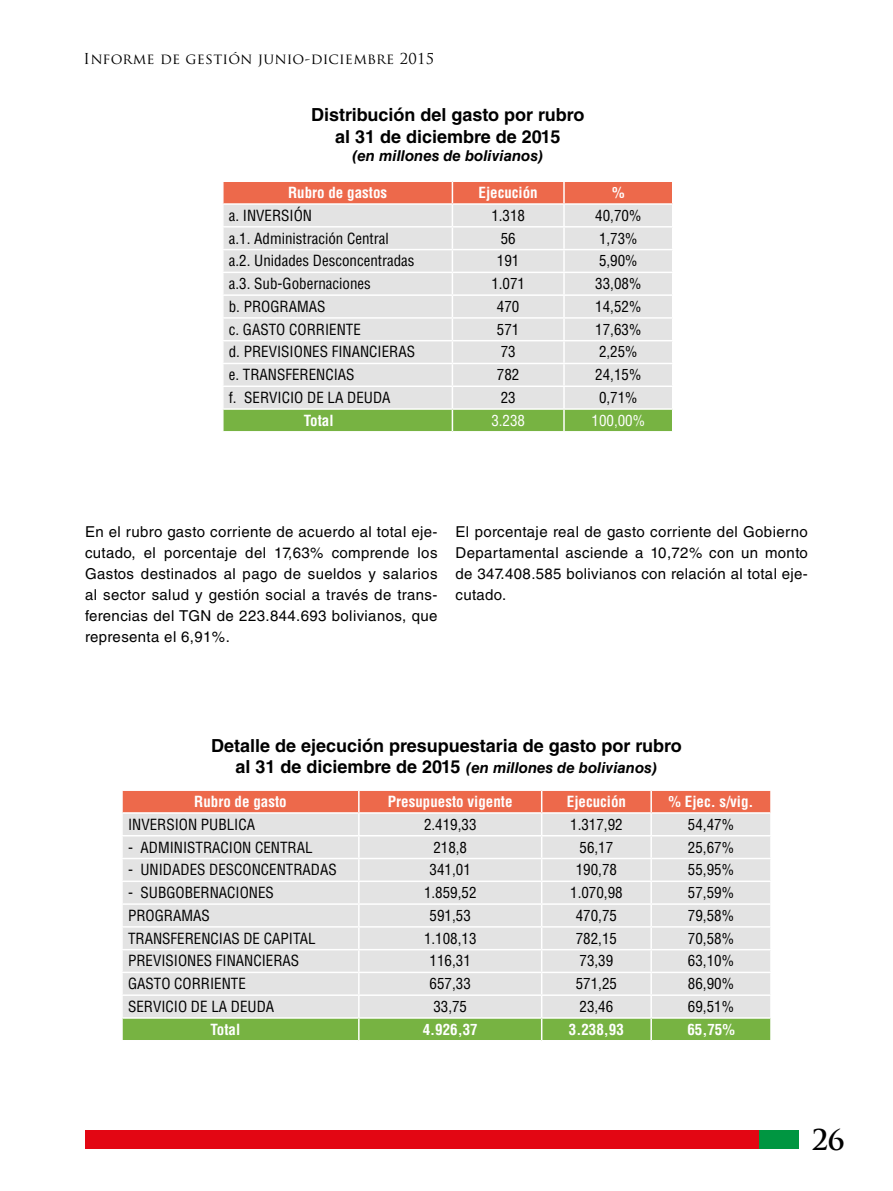
<style>
.page{position:relative;width:893px;height:1191px;background:#fff}
.page>*{position:absolute;margin:0;border:0;box-sizing:border-box;transform-origin:0 0}
.t1{font:700 27.9px "Trajan Pro";color:#000}
.t2{font:700 18px/21.6px "Helvetica LT Std";color:#000;text-align:center}
.t3{font:condensed 15px "Helvetica LT Std";color:#000}
.t4{font:15px/21px "Helvetica LT Std";letter-spacing:.025em;color:#000;text-align:justify}
.t5{font:700 condensed 15px "Helvetica LT Std";color:#fff}
.t6{font:italic 700 15px "Helvetica LT Std";color:#000}
.t7{font:condensed 15px "Helvetica LT Std";color:#fff}
.t8{font:14.7px "Trajan Pro";letter-spacing:.02em;color:#000}
.s1{font-style:normal;font-size:18px}
</style>
<div class="page">
<div style="left:85px;top:1130px;width:676px;height:18px;background:#e30613"></div>
<div style="left:760px;top:1130px;width:39px;height:18px;background:#009641"></div>
<svg style="left:223px;top:181px;width:450px;height:250px;background:#dcd6ca"></svg>
<svg style="left:122px;top:790px;width:649px;height:250px;background:#dcd6ca"></svg>
<hr style="left:651px;top:1017px;width:121px;height:1px;background:#fff">
<hr style="left:650px;top:1018px;width:2px;height:22px;background:#fff">
<hr style="left:770px;top:1018px;width:2px;height:22px;background:#fff">
<p class="t8" style="left:84px;top:49px;width:352px">Informe de gestión junio-diciembre 2015</p>
<p class="t2" style="left:311px;top:104px;width:275px">Distribución del gasto por rubro al 31 de diciembre de 2015</p>
<p class="t6" style="left:352px;top:147px;width:194px">(en millones de bolivianos)</p>
<p class="t5" style="left:288px;top:183px;width:101px">Rubro de gastos</p>
<p class="t5" style="left:479px;top:183px;width:61px">Ejecución</p>
<p class="t5" style="left:612px;top:183px;width:14px">%</p>
<p class="t3" style="left:229px;top:206px;width:85px">a. INVERSIÓN</p>
<p class="t3" style="left:491px;top:206px;width:35px">1.318</p>
<p class="t3" style="left:595px;top:206px;width:48px">40,70%</p>
<p class="t3" style="left:229px;top:229px;width:161px">a.1. Administración Central</p>
<p class="t3" style="left:501px;top:229px;width:16px">56</p>
<p class="t3" style="left:599px;top:229px;width:40px">1,73%</p>
<p class="t3" style="left:229px;top:251px;width:187px">a.2. Unidades Desconcentradas</p>
<p class="t3" style="left:497px;top:251px;width:24px">191</p>
<p class="t3" style="left:599px;top:251px;width:40px">5,90%</p>
<p class="t3" style="left:229px;top:274px;width:144px">a.3. Sub-Gobernaciones</p>
<p class="t3" style="left:491px;top:274px;width:35px">1.071</p>
<p class="t3" style="left:595px;top:274px;width:48px">33,08%</p>
<p class="t3" style="left:229px;top:297px;width:98px">b. PROGRAMAS</p>
<p class="t3" style="left:497px;top:297px;width:24px">470</p>
<p class="t3" style="left:595px;top:297px;width:48px">14,52%</p>
<p class="t3" style="left:229px;top:320px;width:134px">c. GASTO CORRIENTE</p>
<p class="t3" style="left:497px;top:320px;width:24px">571</p>
<p class="t3" style="left:595px;top:320px;width:48px">17,63%</p>
<p class="t3" style="left:229px;top:342px;width:188px">d. PREVISIONES FINANCIERAS</p>
<p class="t3" style="left:501px;top:342px;width:16px">73</p>
<p class="t3" style="left:599px;top:342px;width:40px">2,25%</p>
<p class="t3" style="left:229px;top:365px;width:127px">e. TRANSFERENCIAS</p>
<p class="t3" style="left:497px;top:365px;width:24px">782</p>
<p class="t3" style="left:595px;top:365px;width:48px">24,15%</p>
<p class="t3" style="left:229px;top:388px;width:163px">f. SERVICIO DE LA DEUDA</p>
<p class="t3" style="left:501px;top:388px;width:16px">23</p>
<p class="t3" style="left:599px;top:388px;width:40px">0,71%</p>
<p class="t5" style="left:304px;top:411px;width:31px">Total</p>
<p class="t7" style="left:491px;top:411px;width:35px">3.238</p>
<p class="t7" style="left:591px;top:411px;width:55px">100,00%</p>
<p class="t4" style="left:85px;top:521px;width:354px">En el rubro gasto corriente de acuerdo al total eje&shy;cutado, el porcentaje del 17,63% comprende los Gastos destinados al pago de sueldos y salarios al sector salud y gestión social a través de trans&shy;ferencias del TGN de 223.844.693 bolivianos, que representa el 6,91%.</p>
<p class="t4" style="left:455px;top:521px;width:354px">El porcentaje real de gasto corriente del Gobierno Departamental asciende a 10,72% con un monto de 347.408.585 bolivianos con relación al total eje&shy;cutado.</p>
<p class="t2" style="left:211px;top:734px;width:472px">Detalle de ejecución presupuestaria de gasto por rubro</p>
<p class="t6" style="left:235px;top:759px;width:424px"><span class="s1">al 31 de diciembre de 2015</span> (en millones de bolivianos)</p>
<p class="t5" style="left:194px;top:792px;width:94px">Rubro de gasto</p>
<p class="t5" style="left:388px;top:792px;width:126px">Presupuesto vigente</p>
<p class="t5" style="left:567px;top:792px;width:61px">Ejecución</p>
<p class="t5" style="left:669px;top:792px;width:86px">% Ejec. s/vig.</p>
<p class="t3" style="left:128px;top:815px;width:129px">INVERSION PUBLICA</p>
<p class="t3" style="left:424px;top:815px;width:54px">2.419,33</p>
<p class="t3" style="left:570px;top:815px;width:54px">1.317,92</p>
<p class="t3" style="left:688px;top:815px;width:48px">54,47%</p>
<p class="t3" style="left:128px;top:837px;width:186px">- ADMINISTRACION CENTRAL</p>
<p class="t3" style="left:433px;top:837px;width:35px">218,8</p>
<p class="t3" style="left:580px;top:837px;width:35px">56,17</p>
<p class="t3" style="left:688px;top:837px;width:48px">25,67%</p>
<p class="t3" style="left:128px;top:860px;width:210px">- UNIDADES DESCONCENTRADAS</p>
<p class="t3" style="left:430px;top:860px;width:43px">341,01</p>
<p class="t3" style="left:576px;top:860px;width:43px">190,78</p>
<p class="t3" style="left:688px;top:860px;width:48px">55,95%</p>
<p class="t3" style="left:128px;top:883px;width:147px">- SUBGOBERNACIONES</p>
<p class="t3" style="left:424px;top:883px;width:54px">1.859,52</p>
<p class="t3" style="left:570px;top:883px;width:54px">1.070,98</p>
<p class="t3" style="left:688px;top:883px;width:48px">57,59%</p>
<p class="t3" style="left:128px;top:906px;width:83px">PROGRAMAS</p>
<p class="t3" style="left:430px;top:906px;width:43px">591,53</p>
<p class="t3" style="left:576px;top:906px;width:43px">470,75</p>
<p class="t3" style="left:688px;top:906px;width:48px">79,58%</p>
<p class="t3" style="left:128px;top:928px;width:189px">TRANSFERENCIAS DE CAPITAL</p>
<p class="t3" style="left:424px;top:928px;width:54px">1.108,13</p>
<p class="t3" style="left:576px;top:928px;width:43px">782,15</p>
<p class="t3" style="left:688px;top:928px;width:48px">70,58%</p>
<p class="t3" style="left:128px;top:951px;width:173px">PREVISIONES FINANCIERAS</p>
<p class="t3" style="left:430px;top:951px;width:43px">116,31</p>
<p class="t3" style="left:580px;top:951px;width:35px">73,39</p>
<p class="t3" style="left:688px;top:951px;width:48px">63,10%</p>
<p class="t3" style="left:128px;top:974px;width:119px">GASTO CORRIENTE</p>
<p class="t3" style="left:430px;top:974px;width:43px">657,33</p>
<p class="t3" style="left:576px;top:974px;width:43px">571,25</p>
<p class="t3" style="left:688px;top:974px;width:48px">86,90%</p>
<p class="t3" style="left:128px;top:997px;width:148px">SERVICIO DE LA DEUDA</p>
<p class="t3" style="left:433px;top:997px;width:35px">33,75</p>
<p class="t3" style="left:580px;top:997px;width:35px">23,46</p>
<p class="t3" style="left:688px;top:997px;width:48px">69,51%</p>
<p class="t5" style="left:210px;top:1020px;width:31px">Total</p>
<p class="t5" style="left:423px;top:1020px;width:56px">4.926,37</p>
<p class="t5" style="left:569px;top:1020px;width:56px">3.238,93</p>
<p class="t5" style="left:687px;top:1020px;width:49px">65,75%</p>
<h1 class="t1" style="left:812px;top:1123px;width:35px">26</h1>
</div>
